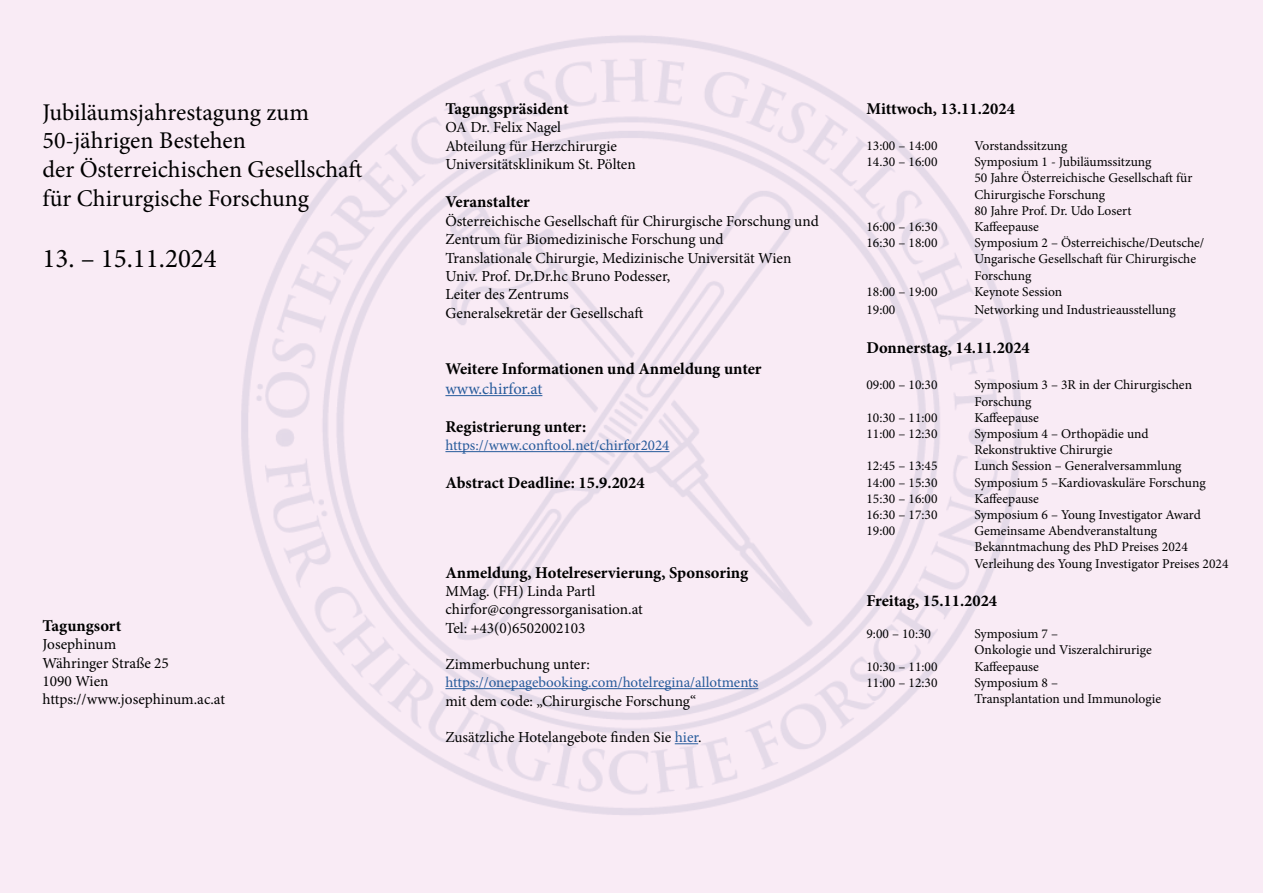
<style>
.page{position:relative;width:1263px;height:893px;background:#f9ebf5}
.page>*{position:absolute;margin:0;border:0;box-sizing:border-box;transform-origin:0 0}
.t1{font:27px "Minion Pro";color:#000}
.t2{font:24px "Minion Pro";color:#000}
.t3{font:700 16.5px "Minion Pro";color:#000}
.t4{font:16.5px "Minion Pro";color:#275b9b}
.t5{font:15.3px/18.5px "Minion Pro";color:#000}
.t6{font:15px "Minion Pro";color:#275b9b}
.t7{font:13.5px/16.2px "Minion Pro";color:#000}
.s1{color:#275b9b}
</style>
<div class="page">
<img style="left:241px;top:35px;width:781px;height:780px">
<hr style="left:445px;top:395px;width:97px;height:1px;background:#275b9b">
<hr style="left:445px;top:451px;width:224px;height:1px;background:#275b9b">
<hr style="left:445px;top:688px;width:313px;height:1px;background:#275b9b">
<svg style="left:675px;top:743px;width:23px;height:1px"></svg>
<p class="t2" style="left:43px;top:96px;width:268px">Jubiläumsjahrestagung zum</p>
<p class="t2" style="left:43px;top:125px;width:205px">50-jährigen Bestehen</p>
<p class="t2" style="left:43px;top:153px;width:321px">der Österreichischen Gesellschaft</p>
<p class="t2" style="left:43px;top:182px;width:268px">für Chirurgische Forschung</p>
<p class="t1" style="left:43px;top:240px;width:176px">13. – 15.11.2024</p>
<p class="t3" style="left:43px;top:614px;width:80px">Tagungsort</p>
<p class="t5" style="left:43px;top:635px;width:75px">Josephinum</p>
<p class="t5" style="left:43px;top:654px;width:128px">Währinger Straße 25</p>
<p class="t5" style="left:43px;top:672px;width:68px">1090 Wien</p>
<p class="t5" style="left:43px;top:690px;width:184px">https://www.josephinum.ac.at</p>
<p class="t3" style="left:445px;top:97px;width:125px">Tagungspräsident</p>
<p class="t5" style="left:445px;top:118px;width:117px">OA Dr. Felix Nagel</p>
<p class="t5" style="left:445px;top:137px;width:173px">Abteilung für Herzchirurgie</p>
<p class="t5" style="left:445px;top:155px;width:192px">Universitätsklinikum St. Pölten</p>
<p class="t3" style="left:445px;top:190px;width:86px">Veranstalter</p>
<p class="t5" style="left:445px;top:212px;width:375px">Österreichische Gesellschaft für Chirurgische Forschung und<br>Zentrum für Biomedizinische Forschung und<br>Translationale Chirurgie, Medizinische Universität Wien</p>
<p class="t5" style="left:445px;top:267px;width:226px">Univ. Prof. Dr.Dr.hc Bruno Podesser,</p>
<p class="t5" style="left:445px;top:285px;width:199px">Leiter des Zentrums<br>Generalsekretär der Gesellschaft</p>
<p class="t3" style="left:445px;top:357px;width:318px">Weitere Informationen und Anmeldung unter</p>
<p class="t4" style="left:445px;top:378px;width:98px">www.chirfor.at</p>
<p class="t3" style="left:445px;top:415px;width:142px">Registrierung unter:</p>
<p class="t6" style="left:445px;top:435px;width:226px">https://www.conftool.net/chirfor2024</p>
<p class="t3" style="left:445px;top:471px;width:201px">Abstract Deadline: 15.9.2024</p>
<p class="t3" style="left:445px;top:561px;width:304px">Anmeldung, Hotelreservierung, Sponsoring</p>
<p class="t5" style="left:445px;top:582px;width:152px">MMag. (FH) Linda Partl</p>
<p class="t5" style="left:445px;top:600px;width:199px">chirfor@congressorganisation.at</p>
<p class="t5" style="left:445px;top:619px;width:142px">Tel: +43(0)6502002103</p>
<p class="t5" style="left:445px;top:655px;width:146px">Zimmerbuchung unter:</p>
<p class="t6" style="left:445px;top:672px;width:314px">https://onepagebooking.com/hotelregina/allotments</p>
<p class="t5" style="left:445px;top:691px;width:252px">mit dem code: „Chirurgische Forschung“</p>
<p class="t5" style="left:445px;top:728px;width:258px">Zusätzliche Hotelangebote finden Sie <span class="s1">hier</span>.</p>
<p class="t3" style="left:866px;top:97px;width:150px">Mittwoch, 13.11.2024</p>
<p class="t7" style="left:866px;top:138px;width:73px">13:00 – 14:00</p>
<p class="t7" style="left:974px;top:138px;width:94px">Vorstandssitzung</p>
<p class="t7" style="left:866px;top:154px;width:73px">14.30 – 16:00</p>
<p class="t7" style="left:974px;top:154px;width:179px">Symposium 1 - Jubiläumssitzung</p>
<p class="t7" style="left:974px;top:170px;width:219px">50 Jahre Österreichische Gesellschaft für<br>Chirurgische Forschung</p>
<p class="t7" style="left:974px;top:202px;width:159px">80 Jahre Prof. Dr. Udo Losert</p>
<p class="t7" style="left:866px;top:219px;width:73px">16:00 – 16:30</p>
<p class="t7" style="left:974px;top:219px;width:66px">Kaffeepause</p>
<p class="t7" style="left:866px;top:235px;width:73px">16:30 – 18:00</p>
<p class="t7" style="left:974px;top:235px;width:231px">Symposium 2 – Österreichische/Deutsche/<br>Ungarische Gesellschaft für Chirurgische<br>Forschung</p>
<p class="t7" style="left:866px;top:283px;width:73px">18:00 – 19:00</p>
<p class="t7" style="left:974px;top:283px;width:89px">Keynote Session</p>
<p class="t7" style="left:866px;top:301px;width:30px">19:00</p>
<p class="t7" style="left:974px;top:301px;width:203px">Networking und Industrieausstellung</p>
<p class="t3" style="left:866px;top:337px;width:165px">Donnerstag, 14.11.2024</p>
<p class="t7" style="left:866px;top:377px;width:73px">09:00 – 10:30</p>
<p class="t7" style="left:974px;top:377px;width:219px">Symposium 3 – 3R in der Chirurgischen<br>Forschung</p>
<p class="t7" style="left:866px;top:409px;width:73px">10:30 – 11:00</p>
<p class="t7" style="left:974px;top:409px;width:66px">Kaffeepause</p>
<p class="t7" style="left:866px;top:426px;width:73px">11:00 – 12:30</p>
<p class="t7" style="left:974px;top:426px;width:176px">Symposium 4 – Orthopädie und</p>
<p class="t7" style="left:974px;top:442px;width:140px">Rekonstruktive Chirurgie</p>
<p class="t7" style="left:866px;top:458px;width:73px">12:45 – 13:45</p>
<p class="t7" style="left:974px;top:458px;width:209px">Lunch Session – Generalversammlung</p>
<p class="t7" style="left:866px;top:474px;width:73px">14:00 – 15:30</p>
<p class="t7" style="left:974px;top:474px;width:233px">Symposium 5 –Kardiovaskuläre Forschung</p>
<p class="t7" style="left:866px;top:490px;width:73px">15:30 – 16:00</p>
<p class="t7" style="left:974px;top:490px;width:66px">Kaffeepause</p>
<p class="t7" style="left:866px;top:507px;width:73px">16:30 – 17:30</p>
<p class="t7" style="left:974px;top:507px;width:228px">Symposium 6 – Young Investigator Award</p>
<p class="t7" style="left:866px;top:523px;width:30px">19:00</p>
<p class="t7" style="left:974px;top:523px;width:184px">Gemeinsame Abendveranstaltung</p>
<p class="t7" style="left:974px;top:539px;width:215px">Bekanntmachung des PhD Preises 2024</p>
<p class="t7" style="left:974px;top:555px;width:256px">Verleihung des Young Investigator Preises 2024</p>
<p class="t3" style="left:866px;top:589px;width:132px">Freitag, 15.11.2024</p>
<p class="t7" style="left:866px;top:626px;width:66px">9:00 – 10:30</p>
<p class="t7" style="left:974px;top:626px;width:85px">Symposium 7 –</p>
<p class="t7" style="left:974px;top:642px;width:179px">Onkologie und Viszeralchirurige</p>
<p class="t7" style="left:866px;top:658px;width:73px">10:30 – 11:00</p>
<p class="t7" style="left:974px;top:658px;width:66px">Kaffeepause</p>
<p class="t7" style="left:866px;top:674px;width:73px">11:00 – 12:30</p>
<p class="t7" style="left:974px;top:674px;width:85px">Symposium 8 –</p>
<p class="t7" style="left:974px;top:691px;width:188px">Transplantation und Immunologie</p>
</div>
